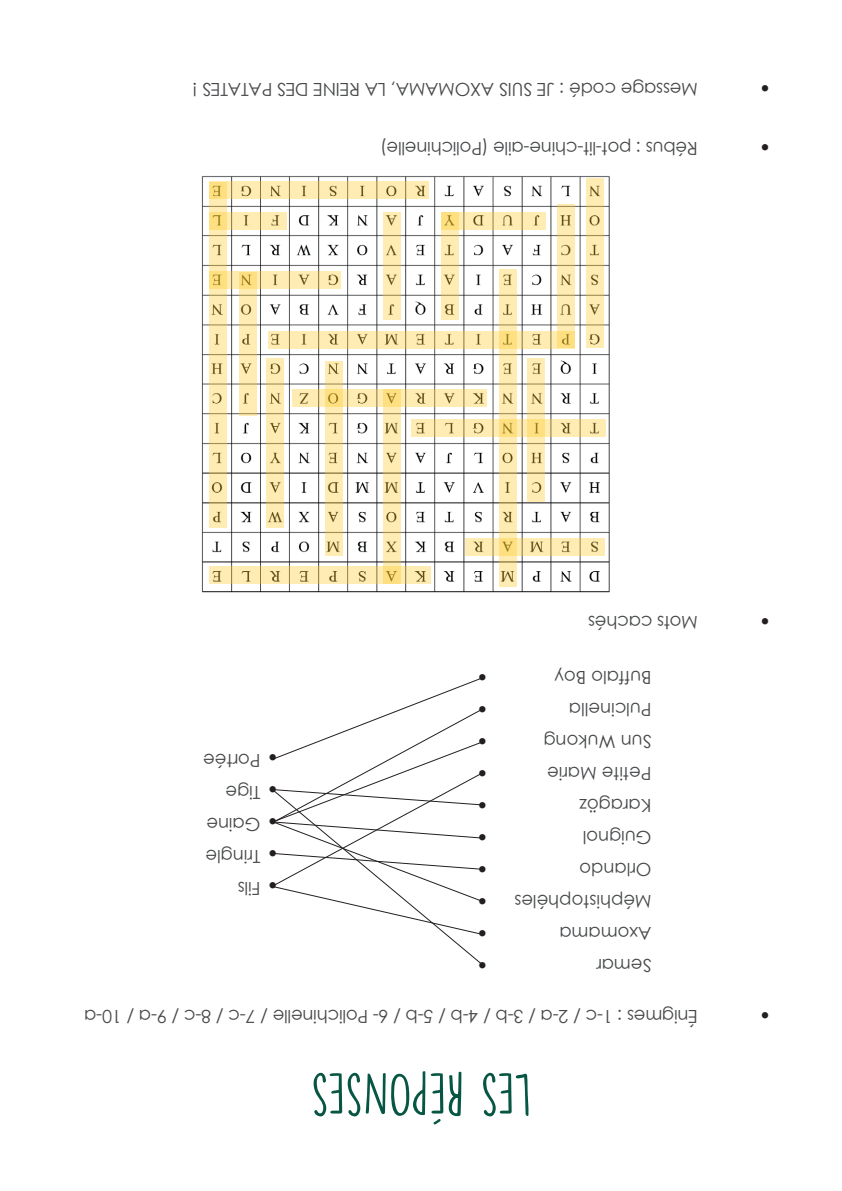
<style>
.page{position:relative;width:842px;height:1191px;background:#fff}
.page>*{position:absolute;margin:0;border:0;box-sizing:border-box;transform-origin:0 0}
.t1{font:54px "DK Lemon Yellow Sun";color:#075643}
.t2{font:24px/32px "Minion Pro";color:#231f20;text-align:justify}
.t3{font:18px/32px "Century Gothic";color:#454749}
</style>
<div class="page">
<svg style="left:271px;top:677px;width:213px;height:289px"></svg>
<img style="left:201px;top:176px;width:409px;height:417px">
<svg style="left:465px;top:538px;width:140px;height:17px;fill:#feecb3"></svg>
<svg style="left:586px;top:179px;width:18px;height:169px;fill:#feecb3"></svg>
<svg style="left:558px;top:205px;width:17px;height:126px;fill:#feecb3"></svg>
<svg style="left:527px;top:358px;width:18px;height:143px;fill:#feecb3"></svg>
<svg style="left:441px;top:230px;width:17px;height:90px;fill:#feecb3"></svg>
<svg style="left:384px;top:212px;width:17px;height:108px;fill:#feecb3"></svg>
<svg style="left:384px;top:406px;width:17px;height:160px;fill:#feecb3"></svg>
<svg style="left:325px;top:362px;width:17px;height:194px;fill:#feecb3"></svg>
<svg style="left:266px;top:359px;width:17px;height:169px;fill:#feecb3"></svg>
<svg style="left:209px;top:199px;width:17px;height:328px;fill:#feecb3"></svg>
<svg style="left:239px;top:289px;width:17px;height:127px;fill:#feecb3"></svg>
<svg style="left:499px;top:269px;width:18px;height:317px;fill:#feecb3"></svg>
<svg style="left:209px;top:566px;width:221px;height:17px;fill:#feecb3"></svg>
<svg style="left:411px;top:420px;width:194px;height:17px;fill:#feecb3"></svg>
<svg style="left:292px;top:389px;width:195px;height:17px;fill:#feecb3"></svg>
<svg style="left:441px;top:212px;width:105px;height:18px;fill:#feecb3"></svg>
<svg style="left:209px;top:212px;width:78px;height:18px"></svg>
<svg style="left:209px;top:272px;width:132px;height:17px;fill:#feecb3"></svg>
<svg style="left:209px;top:182px;width:219px;height:17px;fill:#feecb3"></svg>
<svg style="left:268px;top:331px;width:307px;height:17px;fill:#feecb3"></svg>
<p class="t3" style="left:698px;top:106px;width:507px;rotate:-180deg">Message codé : JE SUIS AXOMAMA, LA REINE DES PATATES !</p>
<h2 class="t2" style="left:770px;top:106px;width:11px;rotate:-180deg">•</h2>
<p class="t3" style="left:698px;top:164px;width:319px;rotate:-180deg">Rébus : pot-lit-chine-aile (Polichinelle)</p>
<h2 class="t2" style="left:770px;top:165px;width:11px;rotate:-180deg">•</h2>
<p class="t3" style="left:261px;top:904px;width:59px;rotate:-180deg">Fils<br>Tringle<br>Gaine<br>Tige<br>Portée</p>
<h2 class="t2" style="left:278px;top:904px;width:11px;rotate:-180deg">• • • • •</h2>
<h2 class="t2" style="left:487px;top:983px;width:11px;rotate:-180deg">• • • • • • • • • •</h2>
<p class="t3" style="left:698px;top:639px;width:111px;rotate:-180deg">Mots cachés</p>
<h2 class="t2" style="left:770px;top:640px;width:11px;rotate:-180deg">•</h2>
<p class="t3" style="left:652px;top:981px;width:139px;rotate:-180deg">Semar<br>Axomama<br>Méphistophéles<br>Orlando<br>Guignol<br>Karagöz<br>Petite Marie<br>Sun Wukong<br>Pulcinella<br>Buffalo Boy</p>
<p class="t3" style="left:698px;top:1033px;width:615px;rotate:-180deg">Énigmes : 1-c / 2-a / 3-b / 4-b / 5-b / 6- Polichinelle / 7-c / 8-c / 9-a / 10-a</p>
<h2 class="t2" style="left:770px;top:1033px;width:11px;rotate:-180deg">•</h2>
<h1 class="t1" style="left:531px;top:1127px;width:222px;rotate:-180deg">Les réponses</h1>
</div>
